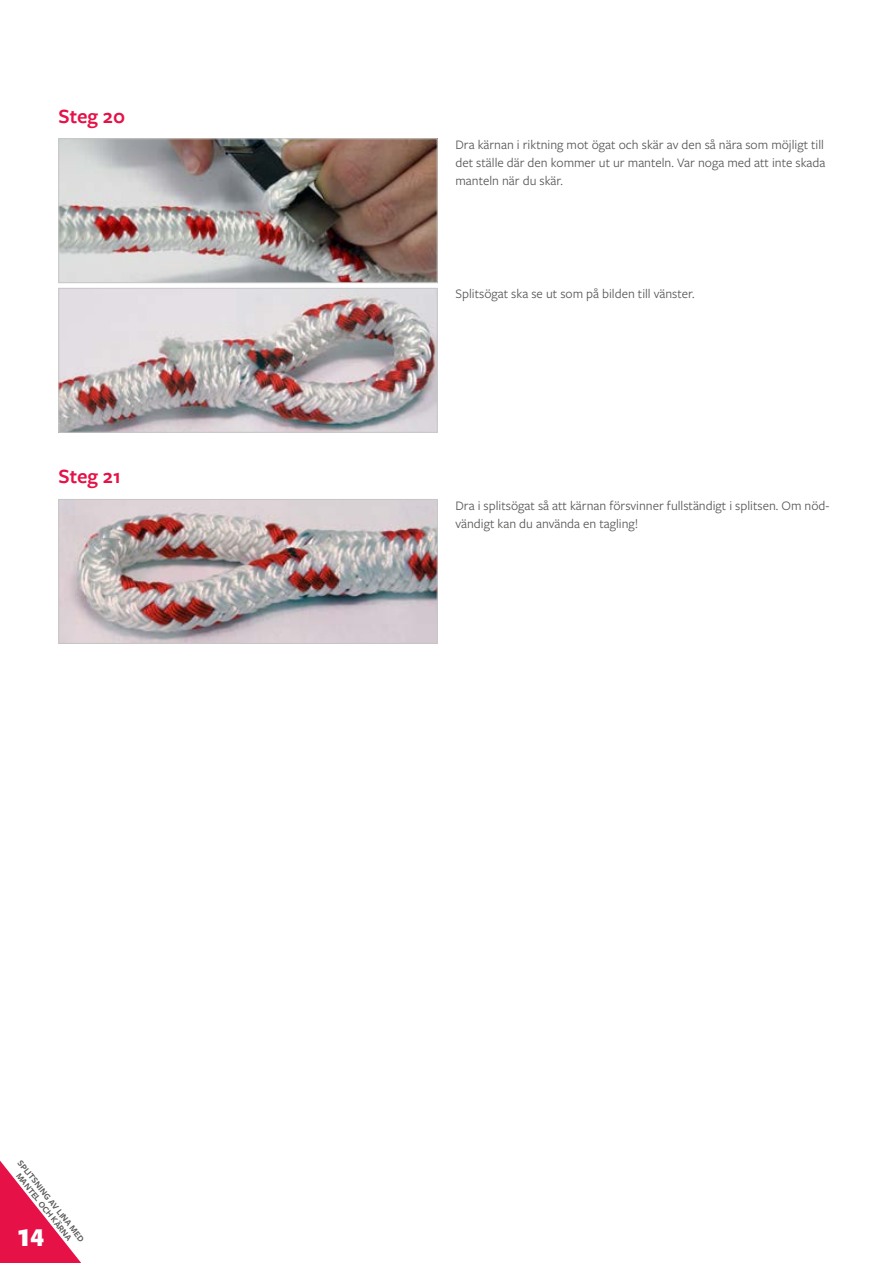
<style>
.page{position:relative;width:893px;height:1263px;background:#fff}
.page>*{position:absolute;margin:0;border:0;box-sizing:border-box;transform-origin:0 0}
.t1{font:900 27px "Freight Sans Pro";color:#fff}
.t2{font:600 21px "Freight Sans Pro";color:#e51147}
.t3{font:13.5px/18px "Freight Sans Pro";color:#575756;text-align:justify}
.t4{font:600 9px/9px "Freight Sans Pro";color:#575756;text-align:center}
</style>
<div class="page">
<svg style="left:0;top:1160px;width:81px;height:103px"></svg>
<img style="left:60px;top:140px;width:375px;height:141px">
<div style="left:58px;top:138px;width:379px;height:145px;border:1px solid #c6c6c6"></div>
<img style="left:60px;top:290px;width:375px;height:140px">
<div style="left:58px;top:288px;width:379px;height:144px;border:1px solid #c6c6c6"></div>
<img style="left:60px;top:501px;width:375px;height:141px">
<div style="left:58px;top:499px;width:379px;height:145px;border:1px solid #c6c6c6"></div>
<h2 class="t2" style="left:58px;top:102px;width:68px">Steg 20</h2>
<h2 class="t2" style="left:58px;top:462px;width:64px">Steg 21</h2>
<p class="t4" style="left:23px;top:1158px;width:103px;rotate:51deg">SPLITSNING AV LINA MED<br>MANTEL OCH KÄRNA</p>
<h1 class="t1" style="left:17px;top:1218px;width:28px">14</h1>
<p class="t3" style="left:455px;top:135px;width:371px">Dra kärnan i riktning mot ögat och skär av den så nära som möjligt till det ställe där den kommer ut ur manteln. Var noga med att inte skada manteln när du skär.</p>
<p class="t3" style="left:455px;top:284px;width:241px">Splitsögat ska se ut som på bilden till vänster.</p>
<p class="t3" style="left:455px;top:496px;width:375px">Dra i splitsögat så att kärnan försvinner fullständigt i splitsen. Om nöd&shy;vändigt kan du använda en tagling!</p>
</div>
